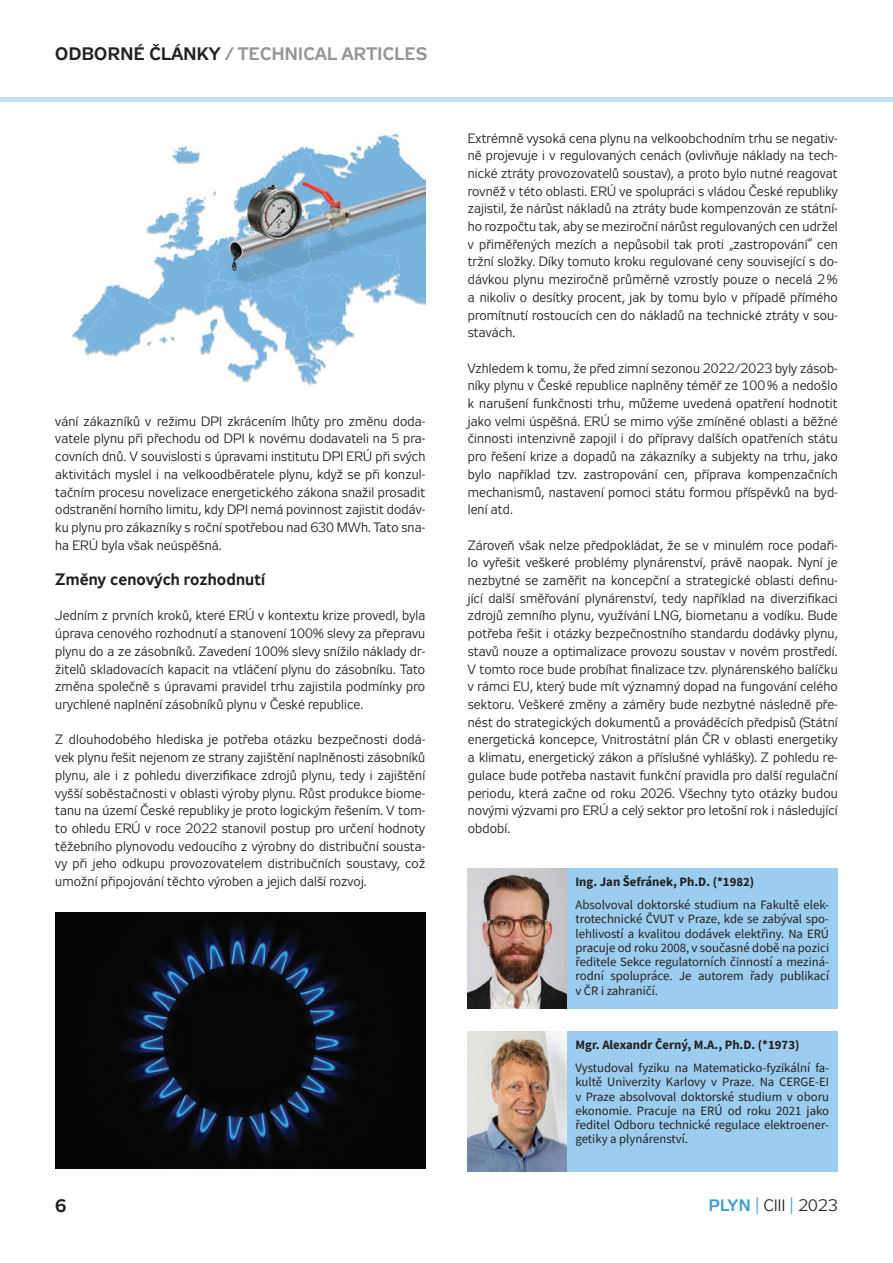
<style>
.page{position:relative;width:893px;height:1263px;background:#fff}
.page>*{position:absolute;margin:0;border:0;box-sizing:border-box;transform-origin:0 0}
.t1{font:700 18px "Zeppelin 31";letter-spacing:.02em;color:#939598}
.t2{font:700 18px "Zeppelin 31";color:#231f20}
.nadpis{font:700 16.5px "Zeppelin 31";letter-spacing:.01em;color:#231f20}
.t3{font:16.5px "Zeppelin 31";letter-spacing:.02em;color:#231f20}
.text{font:13.5px/17.7px "Zeppelin 31";letter-spacing:.01em;color:#231f20;text-align:justify}
.t4{font:12.75px/14.2px "Source Sans Pro";color:#231f20;text-align:justify}
.t5{font:700 12.75px "Source Sans Pro";color:#231f20}
.s1{color:#231f20}
.s2{font-weight:700;color:#3f9ed7}
.s3{color:#3f9ed7}
</style>
<div class="page">
<hr style="left:0;top:98px;width:893px;height:4px;background:#bee1f6">
<div style="left:567px;top:868px;width:271px;height:140px;background:#9cccee"></div>
<img style="left:468px;top:868px;width:99px;height:140px">
<div style="left:567px;top:1031px;width:271px;height:140px;background:#9cccee"></div>
<img style="left:468px;top:1031px;width:99px;height:140px">
<img style="left:72px;top:133px;width:353px;height:253px">
<img style="left:55px;top:912px;width:370px;height:257px">
<p class="t1" style="left:55px;top:44px;width:374px"><span class="s1">ODBORNÉ ČLÁNKY</span> / TECHNICAL ARTICLES</p>
<p class="text" style="left:55px;top:412px;width:371px">vání zákazníků v režimu DPI zkrácením lhůty pro změnu doda&shy;vatele plynu při přechodu od DPI k novému dodavateli na 5 pra&shy;covních dnů. V souvislosti s úpravami institutu DPI ERÚ při svých aktivitách myslel i na velkoodběratele plynu, když se při konzul&shy;tačním procesu novelizace energetického zákona snažil prosadit odstranění horního limitu, kdy DPI nemá povinnost zajistit dodáv&shy;ku plynu pro zákazníky s roční spotřebou nad 630 MWh. Tato sna&shy;ha ERÚ byla však neúspěšná.</p>
<p class="nadpis" style="left:55px;top:570px;width:211px">Změny cenových rozhodnutí</p>
<p class="text" style="left:55px;top:607px;width:371px">Jedním z prvních kroků, které ERÚ v kontextu krize provedl, byla úprava cenového rozhodnutí a stanovení 100% slevy za přepravu plynu do a ze zásobníků. Zavedení 100% slevy snížilo náklady dr&shy;žitelů skladovacích kapacit na vtláčení plynu do zásobníku. Tato změna společně s úpravami pravidel trhu zajistila podmínky pro urychlené naplnění zásobníků plynu v České republice.</p>
<p class="text" style="left:55px;top:731px;width:371px">Z dlouhodobého hlediska je potřeba otázku bezpečnosti dodá&shy;vek plynu řešit nejenom ze strany zajištění naplněnosti zásobníků plynu, ale i z pohledu diverzifikace zdrojů plynu, tedy i zajištění vyšší soběstačnosti v oblasti výroby plynu. Růst produkce biome&shy;tanu na území České republiky je proto logickým řešením. V tom&shy;to ohledu ERÚ v roce 2022 stanovil postup pro určení hodnoty těžebního plynovodu vedoucího z výrobny do distribuční sousta&shy;vy při jeho odkupu provozovatelem distribučních soustavy, což umožní připojování těchto výroben a jejich další rozvoj.</p>
<p class="text" style="left:468px;top:129px;width:371px">Extrémně vysoká cena plynu na velkoobchodním trhu se negativ&shy;ně projevuje i v regulovaných cenách (ovlivňuje náklady na tech&shy;nické ztráty provozovatelů soustav), a proto bylo nutné reagovat rovněž v této oblasti. ERÚ ve spolupráci s vládou České republiky zajistil, že nárůst nákladů na ztráty bude kompenzován ze státní&shy;ho rozpočtu tak, aby se meziroční nárůst regulovaných cen udržel v přiměřených mezích a nepůsobil tak proti „zastropování“ cen tržní složky. Díky tomuto kroku regulované ceny související s do&shy;dávkou plynu meziročně průměrně vzrostly pouze o necelá 2% a nikoliv o desítky procent, jak by tomu bylo v případě přímého promítnutí rostoucích cen do nákladů na technické ztráty v sou&shy;stavách.</p>
<p class="text" style="left:468px;top:359px;width:371px">Vzhledem k tomu, že před zimní sezonou 2022/2023 byly zásob&shy;níky plynu v České republice naplněny téměř ze 100% a nedošlo k narušení funkčnosti trhu, můžeme uvedená opatření hodnotit jako velmi úspěšná. ERÚ se mimo výše zmíněné oblasti a běžné činnosti intenzivně zapojil i do přípravy dalších opatřeních státu pro řešení krize a dopadů na zákazníky a subjekty na trhu, jako bylo například tzv. zastropování cen, příprava kompenzačních mechanismů, nastavení pomoci státu formou příspěvků na byd&shy;lení atd.</p>
<p class="text" style="left:468px;top:536px;width:371px">Zároveň však nelze předpokládat, že se v minulém roce podaři&shy;lo vyřešit veškeré problémy plynárenství, právě naopak. Nyní je nezbytné se zaměřit na koncepční a strategické oblasti definu&shy;jící další směřování plynárenství, tedy například na diverzifikaci zdrojů zemního plynu, využívání LNG, biometanu a vodíku. Bude potřeba řešit i otázky bezpečnostního standardu dodávky plynu, stavů nouze a optimalizace provozu soustav v novém prostředí.<br>V tomto roce bude probíhat finalizace tzv. plynárenského balíčku v rámci EU, který bude mít významný dopad na fungování celého sektoru. Veškeré změny a záměry bude nezbytné následně pře&shy;nést do strategických dokumentů a prováděcích předpisů (Státní energetická koncepce, Vnitrostátní plán ČR v oblasti energetiky a klimatu, energetický zákon a příslušné vyhlášky). Z pohledu re&shy;gulace bude potřeba nastavit funkční pravidla pro další regulační periodu, která začne od roku 2026. Všechny tyto otázky budou novými výzvami pro ERÚ a celý sektor pro letošní rok i následující období.</p>
<p class="t5" style="left:575px;top:873px;width:180px">Ing. Jan Šefránek, Ph.D. (*1982)</p>
<p class="t4" style="left:575px;top:897px;width:255px">Absolvoval doktorské studium na Fakultě elek&shy;trotechnické ČVUT v Praze, kde se zabýval spo&shy;lehlivostí a kvalitou dodávek elektřiny. Na ERÚ pracuje od roku 2008, v současné době na pozici ředitele Sekce regulatorních činností a meziná&shy;rodní spolupráce. Je autorem řady publikací v ČR i zahraničí.</p>
<p class="t5" style="left:575px;top:1036px;width:225px">Mgr. Alexandr Černý, M.A., Ph.D. (*1973)</p>
<p class="t4" style="left:575px;top:1060px;width:255px">Vystudoval fyziku na Matematicko-fyzikální fa&shy;kultě Univerzity Karlovy v Praze. Na CERGE-EI v Praze absolvoval doktorské studium v oboru ekonomie. Pracuje na ERÚ od roku 2021 jako ředitel Odboru technické regulace elektroener&shy;getiky a plynárenství.</p>
<p class="t2" style="left:55px;top:1196px;width:13px">6</p>
<p class="t3" style="left:709px;top:1197px;width:130px"><span class="s2">PLYN</span> <span class="s3">|</span> CIII <span class="s3">|</span> 2023</p>
</div>
